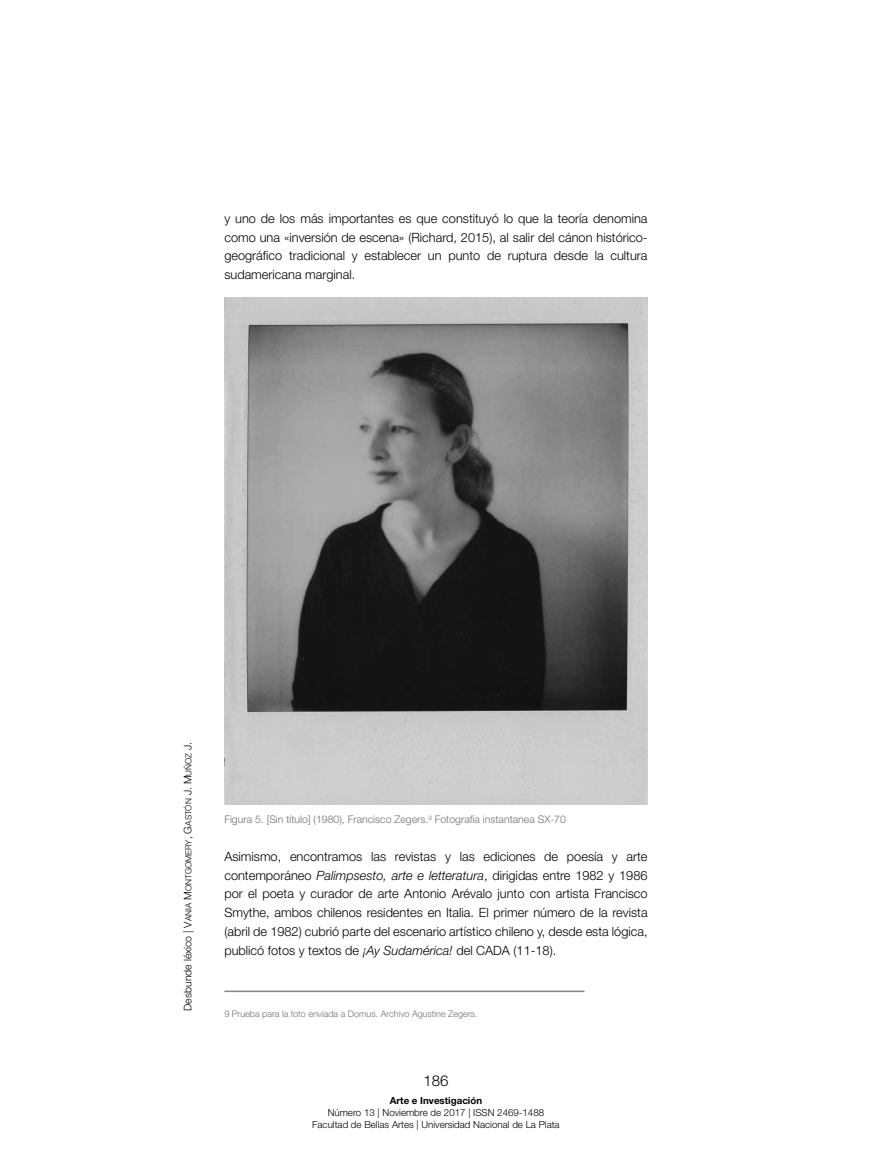
<style>
.page{position:relative;width:872px;height:1170px;background:#fff}
.page>*{position:absolute;margin:0;border:0;box-sizing:border-box;transform-origin:0 0}
.t1{font:300 15px "Helvetica Neue LT Std";color:#000}
.t2{font:300 12.75px/18.8px "Helvetica Neue LT Std";color:#000;text-align:justify}
.t3{font:300 10.5px "Helvetica Neue LT Std";color:#707172}
.t4{font:300 9.75px/11.7px "Helvetica Neue LT Std";color:#000;text-align:center}
.t5{font:700 9.75px "Helvetica Neue LT Std";color:#000}
.t6{font:300 9px "Helvetica Neue LT Std";color:#707172}
.t7{font:8.4px "Helvetica Neue LT Std Lt SC800";color:#000}
.s1{font-family:"Helvetica Neue LT Std";font-weight:300;font-size:10.5px}
.s2{font-size:10.5px}
.s3{font-style:italic}
</style>
<div class="page">
<img style="left:224px;top:298px;width:423px;height:506px">
<hr style="left:224px;top:990px;width:360px;height:2px;background:#87888a">
<p class="t2" style="left:224px;top:209px;width:425px">y uno de los más importantes es que constituyó lo que la teoría denomina como una «inversión de escena» (Richard, 2015), al salir del cánon histórico&shy;geográfico tradicional y establecer un punto de ruptura desde la cultura sudamericana marginal.</p>
<p class="t7" style="left:183px;top:1010px;width:270px;rotate:-90deg"><span class="s1">Desbunde léxico |</span> <span class="s2">V</span>ania <span class="s2">M</span>ontgomery<span class="s2">, G</span>astón <span class="s2">J. M</span>uñoz <span class="s2">J.</span></p>
<p class="t3" style="left:224px;top:813px;width:343px">Figura 5. [Sin título] (1980), Francisco Zegers.<sup>9</sup> Fotografía instantanea SX-70</p>
<p class="t2" style="left:224px;top:846px;width:425px">Asimismo, encontramos las revistas y las ediciones de poesía y arte contemporáneo <span class="s3">Palimpsesto, arte e letteratura</span>, dirigidas entre 1982 y 1986 por el poeta y curador de arte Antonio Arévalo junto con artista Francisco Smythe, ambos chilenos residentes en Italia. El primer número de la revista (abril de 1982) cubrió parte del escenario artístico chileno y, desde esta lógica, publicó fotos y textos de <span class="s3">¡Ay Sudamérica!</span> del CADA (11-18).</p>
<p class="t6" style="left:224px;top:1008px;width:254px">9 Prueba para la foto enviada a Domus. Archivo Agustine Zegers.</p>
<p class="t1" style="left:423px;top:1071px;width:27px">186</p>
<p class="t5" style="left:390px;top:1094px;width:94px">Arte e Investigación</p>
<p class="t4" style="left:312px;top:1106px;width:249px">Número 13 | Noviembre de 2017 | ISSN 2469-1488<br>Facultad de Bellas Artes | Universidad Nacional de La Plata</p>
</div>
